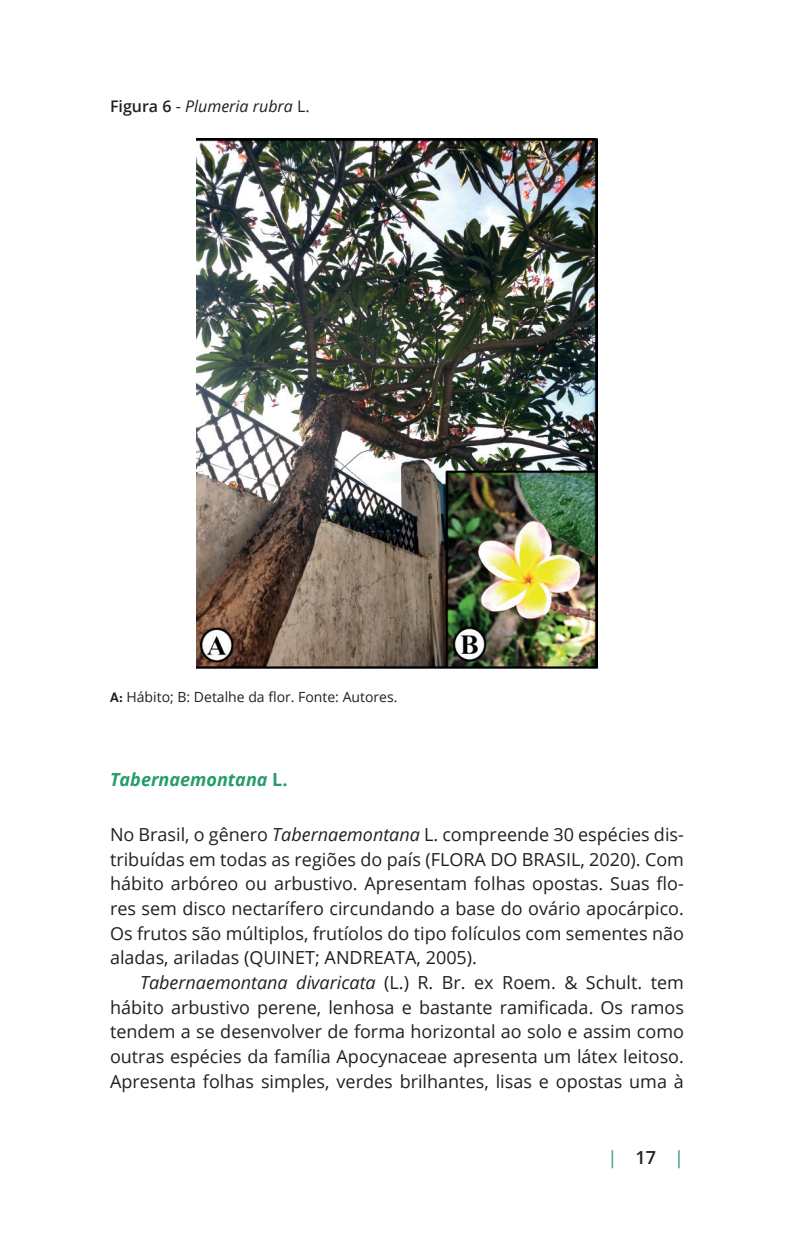
<style>
.page{position:relative;width:794px;height:1248px;background:#fff}
.page>*{position:absolute;margin:0;border:0;box-sizing:border-box;transform-origin:0 0}
.t1{font:18px/24.6px "Open Sans";color:#231f20;text-align:justify}
.t2{font:italic 700 18px "Open Sans";color:#259d6b}
.t3{font:18px "Open Sans";color:#289c6a}
.t4{font:italic 16px "Open Sans";color:#231f20}
.t5{font:14px "Open Sans";color:#231f20}
.s1{font-weight:600;font-style:normal}
.s2{font-style:normal}
.s3{font-family:"The Sans";font-weight:700}
.s4{font-style:italic}
.s5{font-weight:600;color:#231f20}
</style>
<div class="page">
<img style="left:197px;top:139px;width:400px;height:529px">
<p class="t4" style="left:110px;top:95px;width:201px"><span class="s1">Figura 6</span> <span class="s2">-</span> Plumeria rubra <span class="s2">L.</span></p>
<p class="t5" style="left:110px;top:687px;width:289px"><span class="s3">A:</span> Hábito; B: Detalhe da flor. Fonte: Autores.</p>
<p class="t2" style="left:110px;top:767px;width:179px">Tabernaemontana <span class="s2">L.</span></p>
<p class="t1" style="left:110px;top:821px;width:575px">No Brasil, o gênero <span class="s4">Tabernaemontana</span> L. compreende 30 espécies dis&shy;tribuídas em todas as regiões do país (FLORA DO BRASIL, 2020). Com hábito arbóreo ou arbustivo. Apresentam folhas opostas. Suas flo&shy;res sem disco nectarífero circundando a base do ovário apocárpico.<br>Os frutos são múltiplos, frutíolos do tipo folículos com sementes não aladas, ariladas (QUINET; ANDREATA, 2005).</p>
<p class="t1" style="left:110px;top:969px;width:575px;text-indent:30px"><span class="s4">Tabernaemontana divaricata</span> (L.) R. Br. ex Roem. &amp; Schult. tem hábito arbustivo perene, lenhosa e bastante ramificada. Os ramos tendem a se desenvolver de forma horizontal ao solo e assim como outras espécies da família Apocynaceae apresenta um látex leitoso.<br>Apresenta folhas simples, verdes brilhantes, lisas e opostas uma à</p>
<p class="t3" style="left:607px;top:1145px;width:78px">| <span class="s5">17</span> |</p>
</div>
